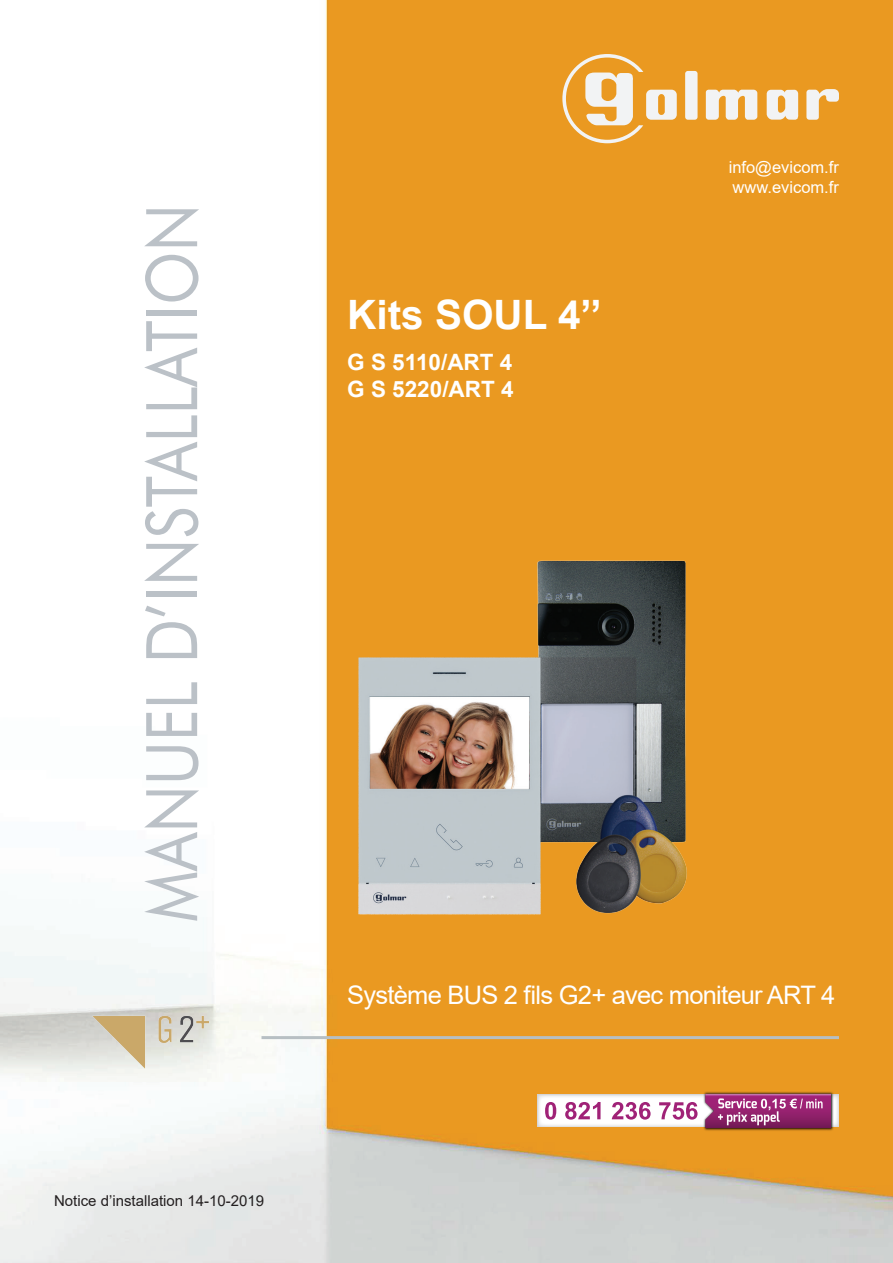
<style>
.page{position:relative;width:893px;height:1263px;background:#fff}
.page>*{position:absolute;margin:0;border:0;box-sizing:border-box;transform-origin:0 0}
.t1{font:71.25px "Futura BT";color:#bbc1c7;scale:.86 1}
.t2{font:700 40.5px "Arial";color:#fff}
.t3{font:25.5px "Arial";letter-spacing:-.03em;color:#fff}
.t4{font:700 22.5px/27px "Arial";color:#fff}
.t5{font:16.5px/19.8px "Arial";color:#fff}
.t6{font:15px "Arial";color:#231f20}
</style>
<div class="page">
<img style="left:0;top:0;width:892px;height:1263px">
<img style="left:250px;top:480px;width:532px;height:455px">
<hr style="left:261px;top:1036px;width:578px;height:3px;background:#b7bfc3">
<svg style="left:537px;top:1095px;width:302px;height:32px"></svg>
<img style="left:702px;top:1091px;width:132px;height:40px">
<svg style="left:705px;top:1094px;width:126px;height:34px;background:#a34685"></svg>
<svg style="left:545px;top:1102px;width:11px;height:17px"></svg>
<svg style="left:565px;top:1102px;width:35px;height:17px"></svg>
<svg style="left:612px;top:1102px;width:39px;height:17px"></svg>
<svg style="left:659px;top:1102px;width:38px;height:17px"></svg>
<img style="left:77px;top:1003px;width:147px;height:77px">
<svg style="left:706px;top:90px;width:51px;height:30px"></svg>
<svg style="left:806px;top:89px;width:33px;height:31px"></svg>
<div style="left:685px;top:71px;width:12px;height:49px;background:#f2f3f4;border-radius:3px"></div>
<svg style="left:767px;top:90px;width:32px;height:30px"></svg>
<svg style="left:562px;top:54px;width:115px;height:89px"></svg>
<h1 class="t1" style="left:129px;top:922px;width:836px;rotate:-90deg">MANUEL D’INSTALLATION</h1>
<p class="t6" style="left:54px;top:1190px;width:212px">Notice d’installation 14-10-2019</p>
<h2 class="t2" style="left:347px;top:286px;width:256px">Kits SOUL 4’’</h2>
<p class="t4" style="left:347px;top:349px;width:168px">G S 5110/ART 4<br>G S 5220/ART 4</p>
<p class="t5" style="left:729px;top:157px;width:112px">info@evicom.fr www.evicom.fr</p>
<p class="t3" style="left:347px;top:977px;width:489px">Système BUS 2 fils G2+ avec moniteur ART 4</p>
</div>
